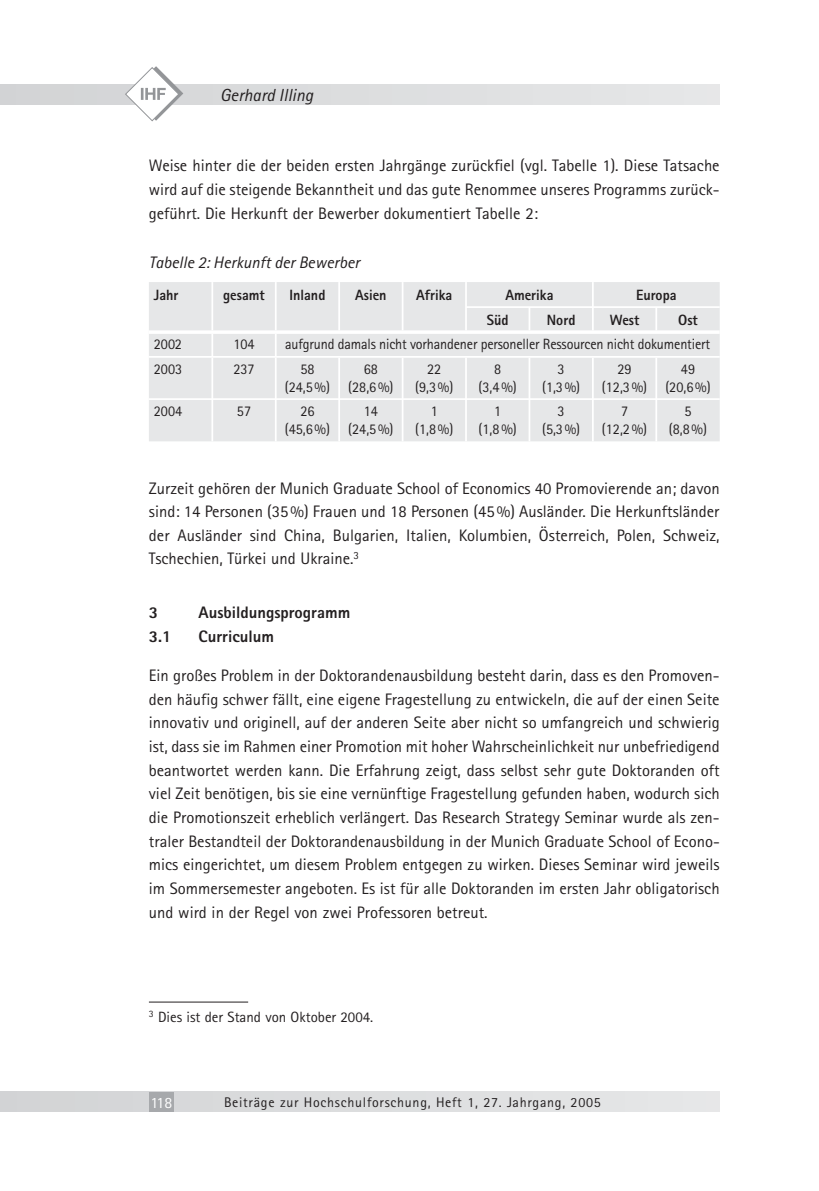
<style>
.page{position:relative;width:819px;height:1191px;background:#fff}
.page>*{position:absolute;margin:0;border:0;box-sizing:border-box;transform-origin:0 0}
.t1{font:italic 17.5px "Agfa Rotis Sans Serif";color:#231f20}
.t2{font:16.62px/23.6px "Agfa Rotis Sans Serif";color:#231f20;text-align:justify}
.t3{font:800 16.62px "Agfa Rotis Sans Serif";color:#231f20}
.t4{font:italic 16.62px "Agfa Rotis Sans Serif";color:#231f20}
.t5{font:15.75px "Agfa Rotis Sans Serif";color:#fff}
.t6{font:14.88px/17.5px "Agfa Rotis Sans Serif";letter-spacing:-.01em;color:#231f20;text-align:center;scale:.95 1}
.t7{font:800 14.88px "Agfa Rotis Sans Serif";color:#231f20;scale:.95 1}
.t8{font:14.88px "Agfa Rotis Sans Serif";letter-spacing:-.01em;color:#231f20}
.t9{font:14px "Agfa Rotis Sans Serif";letter-spacing:.05em;color:#231f20}
</style>
<div class="page">
<div style="left:0;top:1091px;width:719px;height:20px;background:#dddedf"></div>
<div style="left:149px;top:1091px;width:25px;height:20px;background:#a7a9ac"></div>
<div style="left:0;top:84px;width:719px;height:20px;background:#dddedf"></div>
<svg style="left:125px;top:66px;width:58px;height:56px"></svg>
<div style="left:149px;top:282px;width:570px;height:159px;background:#e6e7e8"></div>
<hr style="left:211px;top:282px;width:2px;height:25px;background:#fff">
<hr style="left:338px;top:282px;width:2px;height:25px;background:#fff">
<hr style="left:401px;top:282px;width:2px;height:25px;background:#fff">
<hr style="left:465px;top:282px;width:2px;height:24px;background:#fff">
<hr style="left:211px;top:307px;width:2px;height:23px;background:#fff">
<hr style="left:338px;top:307px;width:2px;height:23px;background:#fff">
<hr style="left:401px;top:307px;width:2px;height:23px;background:#fff">
<hr style="left:465px;top:306px;width:64px;height:2px;background:#fff">
<hr style="left:465px;top:308px;width:2px;height:22px;background:#fff">
<hr style="left:529px;top:306px;width:64px;height:2px;background:#fff">
<hr style="left:528px;top:308px;width:2px;height:22px;background:#fff">
<hr style="left:593px;top:306px;width:63px;height:2px;background:#fff">
<svg style="left:592px;top:282px;width:1px;height:48px"></svg>
<hr style="left:656px;top:306px;width:63px;height:2px;background:#fff">
<hr style="left:655px;top:308px;width:2px;height:22px;background:#fff">
<hr style="left:211px;top:358px;width:2px;height:40px;background:#fff">
<hr style="left:275px;top:358px;width:1px;height:40px;background:#fff">
<hr style="left:338px;top:358px;width:2px;height:40px;background:#fff">
<hr style="left:401px;top:358px;width:2px;height:40px;background:#fff">
<hr style="left:465px;top:358px;width:2px;height:40px;background:#fff">
<hr style="left:528px;top:358px;width:2px;height:40px;background:#fff">
<hr style="left:592px;top:358px;width:1px;height:40px;background:#fff">
<hr style="left:655px;top:358px;width:2px;height:40px;background:#fff">
<hr style="left:149px;top:398px;width:127px;height:2px;background:#fff">
<hr style="left:211px;top:400px;width:2px;height:41px;background:#fff">
<hr style="left:276px;top:398px;width:63px;height:2px;background:#fff">
<hr style="left:275px;top:400px;width:1px;height:41px;background:#fff">
<hr style="left:339px;top:398px;width:63px;height:2px;background:#fff">
<hr style="left:338px;top:400px;width:2px;height:41px;background:#fff">
<hr style="left:402px;top:398px;width:64px;height:2px;background:#fff">
<hr style="left:401px;top:400px;width:2px;height:41px;background:#fff">
<hr style="left:466px;top:398px;width:63px;height:2px;background:#fff">
<hr style="left:465px;top:400px;width:2px;height:41px;background:#fff">
<hr style="left:529px;top:398px;width:64px;height:2px;background:#fff">
<hr style="left:528px;top:400px;width:2px;height:41px;background:#fff">
<hr style="left:593px;top:398px;width:63px;height:2px;background:#fff">
<hr style="left:592px;top:400px;width:1px;height:41px;background:#fff">
<hr style="left:656px;top:398px;width:63px;height:2px;background:#fff">
<hr style="left:655px;top:400px;width:2px;height:41px;background:#fff">
<hr style="left:149px;top:330px;width:507px;height:4px;background:#fff">
<hr style="left:656px;top:330px;width:63px;height:4px;background:#fff">
<hr style="left:211px;top:334px;width:2px;height:22px;background:#fff">
<svg style="left:275px;top:282px;width:1px;height:74px"></svg>
<hr style="left:149px;top:356px;width:507px;height:2px;background:#fff">
<hr style="left:656px;top:356px;width:63px;height:2px;background:#fff">
<hr style="left:149px;top:1001px;width:99px;height:1px;background:#231f20">
<p class="t1" style="left:220px;top:88px;width:95px">Gerhard Illing</p>
<p class="t2" style="left:149px;top:156px;width:572px">Weise hinter die der beiden ersten Jahrgänge zurückfiel (vgl. Tabelle 1). Diese Tatsache wird auf die steigende Bekanntheit und das gute Renommee unseres Programms zurück&shy;geführt. Die Herkunft der Bewerber dokumentiert Tabelle 2:</p>
<p class="t4" style="left:149px;top:256px;width:212px">Tabelle 2: Herkunft der Bewerber</p>
<p class="t7" style="left:154px;top:289px;width:27px">Jahr</p>
<p class="t7" style="left:223px;top:289px;width:45px">gesamt</p>
<p class="t7" style="left:289px;top:289px;width:39px">Inland</p>
<p class="t7" style="left:355px;top:289px;width:35px">Asien</p>
<p class="t7" style="left:416px;top:289px;width:39px">Afrika</p>
<p class="t7" style="left:505px;top:289px;width:52px">Amerika</p>
<p class="t7" style="left:636px;top:289px;width:44px">Europa</p>
<p class="t7" style="left:487px;top:314px;width:24px">Süd</p>
<p class="t7" style="left:547px;top:314px;width:32px">Nord</p>
<p class="t7" style="left:609px;top:314px;width:33px">West</p>
<p class="t7" style="left:678px;top:314px;width:22px">Ost</p>
<p class="t6" style="left:154px;top:337px;width:31px">2002</p>
<p class="t6" style="left:233px;top:337px;width:24px">104</p>
<p class="t6" style="left:285px;top:337px;width:449px">aufgrund damals nicht vorhandener personeller Ressourcen nicht dokumentiert</p>
<p class="t6" style="left:154px;top:362px;width:31px">2003</p>
<p class="t6" style="left:233px;top:362px;width:24px">237</p>
<p class="t6" style="left:285px;top:362px;width:49px">58 (24,5 %)</p>
<p class="t6" style="left:348px;top:362px;width:49px">68 (28,6 %)</p>
<p class="t6" style="left:415px;top:362px;width:42px">22 (9,3 %)</p>
<p class="t6" style="left:478px;top:362px;width:42px">8<br>(3,4 %)</p>
<p class="t6" style="left:542px;top:362px;width:42px">3<br>(1,3 %)</p>
<p class="t6" style="left:602px;top:362px;width:49px">29 (12,3 %)</p>
<p class="t6" style="left:665px;top:362px;width:49px">49 (20,6 %)</p>
<p class="t6" style="left:154px;top:404px;width:31px">2004</p>
<p class="t6" style="left:237px;top:404px;width:16px">57</p>
<p class="t6" style="left:285px;top:404px;width:49px">26 (45,6 %)</p>
<p class="t6" style="left:348px;top:404px;width:49px">14 (24,5 %)</p>
<p class="t6" style="left:415px;top:404px;width:42px">1<br>(1,8 %)</p>
<p class="t6" style="left:478px;top:404px;width:42px">1<br>(1,8 %)</p>
<p class="t6" style="left:542px;top:404px;width:42px">3<br>(5,3 %)</p>
<p class="t6" style="left:602px;top:404px;width:49px">7<br>(12,2 %)</p>
<p class="t6" style="left:669px;top:404px;width:42px">5<br>(8,8 %)</p>
<p class="t2" style="left:149px;top:478px;width:572px">Zurzeit gehören der Munich Graduate School of Economics 40 Promovierende an; davon sind: 14 Personen (35 %) Frauen und 18 Personen (45 %) Ausländer. Die Herkunftsländer der Ausländer sind China, Bulgarien, Italien, Kolumbien, Österreich, Polen, Schweiz, Tschechien, Türkei und Ukraine.<sup>3</sup></p>
<p class="t3" style="left:149px;top:606px;width:11px">3</p>
<p class="t3" style="left:198px;top:606px;width:153px">Ausbildungsprogramm</p>
<p class="t3" style="left:149px;top:629px;width:24px">3.1</p>
<p class="t3" style="left:198px;top:629px;width:77px">Curriculum</p>
<p class="t2" style="left:149px;top:665px;width:572px">Ein großes Problem in der Doktorandenausbildung besteht darin, dass es den Promoven&shy;den häufig schwer fällt, eine eigene Fragestellung zu entwickeln, die auf der einen Seite innovativ und originell, auf der anderen Seite aber nicht so umfangreich und schwierig ist, dass sie im Rahmen einer Promotion mit hoher Wahrscheinlichkeit nur unbefriedigend beantwortet werden kann. Die Erfahrung zeigt, dass selbst sehr gute Doktoranden oft viel Zeit benötigen, bis sie eine vernünftige Fragestellung gefunden haben, wodurch sich die Promotionszeit erheblich verlängert. Das Research Strategy Seminar wurde als zen&shy;traler Bestandteil der Doktorandenausbildung in der Munich Graduate School of Econo&shy;mics eingerichtet, um diesem Problem entgegen zu wirken. Dieses Seminar wird jeweils im Sommersemester angeboten. Es ist für alle Doktoranden im ersten Jahr obligatorisch und wird in der Regel von zwei Professoren betreut.</p>
<p class="t8" style="left:149px;top:1011px;width:226px"><sup>3</sup> Dies ist der Stand von Oktober 2004.</p>
<p class="t5" style="left:150px;top:1096px;width:23px">118</p>
<p class="t9" style="left:224px;top:1097px;width:378px">Beiträge zur Hochschulforschung, Heft 1, 27. Jahrgang, 2005</p>
</div>
